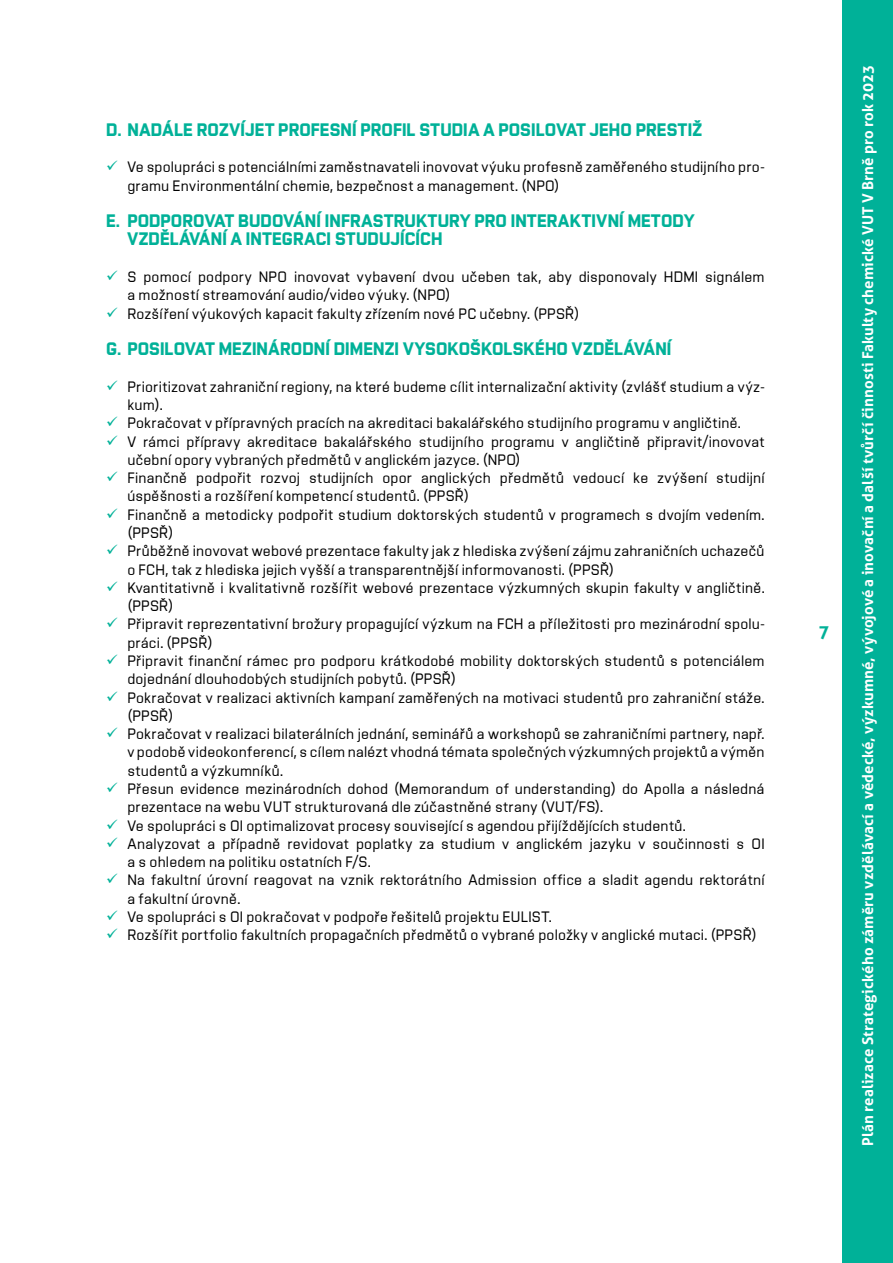
<style>
.page{position:relative;width:893px;height:1263px;background:#fff}
.page>*{position:absolute;margin:0;border:0;box-sizing:border-box;transform-origin:0 0}
.heading_2{font:700 18px/18.3px "Vafle VUT";letter-spacing:.01em;color:#00b198}
.t1{font:700 18px "Aller";color:#00b198}
.t2{font:15px/18.3px "Vafle Light VUT";letter-spacing:.015em;color:#000}
.t3{font:700 15px "Aller";letter-spacing:.01em;color:#fff}
</style>
<div class="page">
<div style="left:842px;top:0;width:51px;height:1263px;background:#00b198"></div>
<p class="heading_2" style="left:106px;top:120px;width:598px">D. NADÁLE ROZVÍJET PROFESNÍ PROFIL STUDIA A POSILOVAT JEHO PRESTIŽ</p>
<p class="t2" style="left:127px;top:158px;width:639px">Ve spolupráci s potenciálními zaměstnavateli inovovat výuku profesně zaměřeného studijního pro&shy;gramu Environmentální chemie, bezpečnost a management. (NPO)</p>
<p class="heading_2" style="left:127px;top:211px;width:569px;text-indent:-21px">E. PODPOROVAT BUDOVÁNÍ INFRASTRUKTURY PRO INTERAKTIVNÍ METODY<br>VZDĚLÁVÁNÍ A INTEGRACI STUDUJÍCÍCH</p>
<p class="t2" style="left:127px;top:267px;width:639px">S pomocí podpory NPO inovovat vybavení dvou učeben tak, aby disponovaly HDMI signálem a možností streamování audio/video výuky. (NPO)</p>
<p class="t2" style="left:127px;top:304px;width:454px">Rozšíření výukových kapacit fakulty zřízením nové PC učebny. (PPSŘ)</p>
<p class="heading_2" style="left:106px;top:339px;width:567px">G. POSILOVAT MEZINÁRODNÍ DIMENZI VYSOKOŠKOLSKÉHO VZDĚLÁVÁNÍ</p>
<p class="t2" style="left:127px;top:377px;width:639px">Prioritizovat zahraniční regiony, na které budeme cílit internalizační aktivity (zvlášť studium a výz&shy;kum).</p>
<p class="t2" style="left:127px;top:414px;width:615px">Pokračovat v přípravných pracích na akreditaci bakalářského studijního programu v angličtině.</p>
<p class="t2" style="left:127px;top:432px;width:639px">V rámci přípravy akreditace bakalářského studijního programu v angličtině připravit/inovovat učební opory vybraných předmětů v anglickém jazyce. (NPO)</p>
<p class="t2" style="left:127px;top:468px;width:639px">Finančně podpořit rozvoj studijních opor anglických předmětů vedoucí ke zvýšení studijní úspěšnosti a rozšíření kompetencí studentů. (PPSŘ)</p>
<p class="t2" style="left:127px;top:505px;width:639px">Finančně a metodicky podpořit studium doktorských studentů v programech s dvojím vedením. (PPSŘ)</p>
<p class="t2" style="left:127px;top:542px;width:639px">Průběžně inovovat webové prezentace fakulty jak z hlediska zvýšení zájmu zahraničních uchazečů o FCH, tak z hlediska jejich vyšší a transparentnější informovanosti. (PPSŘ)</p>
<p class="t2" style="left:127px;top:578px;width:639px">Kvantitativně i kvalitativně rozšířit webové prezentace výzkumných skupin fakulty v angličtině. (PPSŘ)</p>
<p class="t2" style="left:127px;top:615px;width:639px">Připravit reprezentativní brožury propagující výzkum na FCH a příležitosti pro mezinárodní spolu&shy;práci. (PPSŘ)</p>
<p class="t2" style="left:127px;top:651px;width:639px">Připravit finanční rámec pro podporu krátkodobé mobility doktorských studentů s potenciálem dojednání dlouhodobých studijních pobytů. (PPSŘ)</p>
<p class="t2" style="left:127px;top:688px;width:639px">Pokračovat v realizaci aktivních kampaní zaměřených na motivaci studentů pro zahraniční stáže. (PPSŘ)</p>
<p class="t2" style="left:127px;top:724px;width:639px;text-align:justify">Pokračovat v realizaci bilaterálních jednání, seminářů a workshopů se zahraničními partnery, např. v podobě videokonferencí, s cílem nalézt vhodná témata společných výzkumných projektů a výměn studentů a výzkumníků.</p>
<p class="t2" style="left:127px;top:779px;width:639px">Přesun evidence mezinárodních dohod (Memorandum of understanding) do Apolla a následná prezentace na webu VUT strukturovaná dle zúčastněné strany (VUT/FS).</p>
<p class="t2" style="left:127px;top:816px;width:560px">Ve spolupráci s OI optimalizovat procesy související s agendou přijíždějících studentů.</p>
<p class="t2" style="left:127px;top:834px;width:639px">Analyzovat a případně revidovat poplatky za studium v anglickém jazyku v součinnosti s OI a s ohledem na politiku ostatních F/S.</p>
<p class="t2" style="left:127px;top:871px;width:639px">Na fakultní úrovní reagovat na vznik rektorátního Admission office a sladit agendu rektorátní a fakultní úrovně.</p>
<p class="t2" style="left:127px;top:907px;width:426px">Ve spolupráci s OI pokračovat v podpoře řešitelů projektu EULIST.</p>
<p class="t2" style="left:127px;top:926px;width:631px">Rozšířit portfolio fakultních propagačních předmětů o vybrané položky v anglické mutaci. (PPSŘ)</p>
<p class="t1" style="left:818px;top:621px;width:12px">7</p>
<p class="t3" style="left:858px;top:1146px;width:1082px;rotate:-90deg">Plán realizace Strategického záměru vzdělávací a vědecké, výzkumné, vývojové a inovační a další tvůrčí činnosti Fakulty chemické VUT V Brně pro rok 2023</p>
</div>
